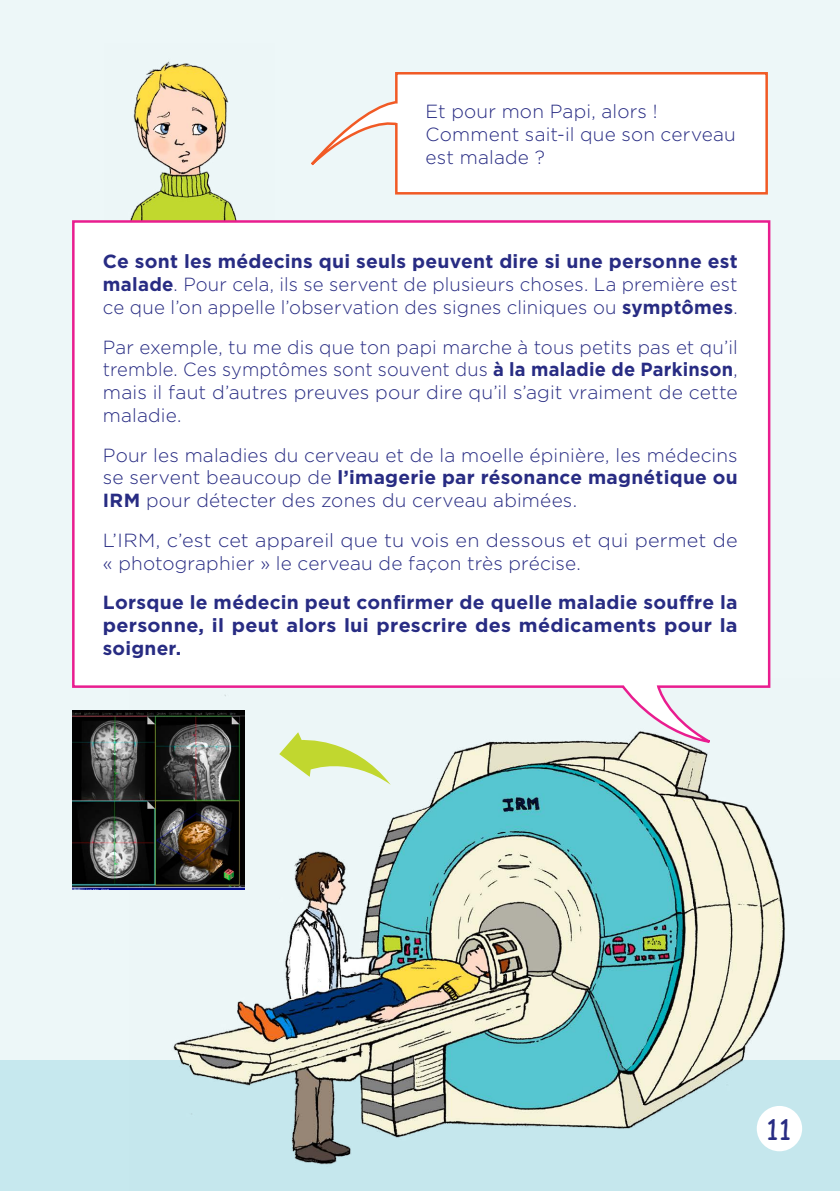
<style>
.page{position:relative;width:840px;height:1191px;background:#fff}
.page>*{position:absolute;margin:0;border:0;box-sizing:border-box;transform-origin:0 0}
.t1{font:28px "Comic Sans MS";color:#282c83}
.Style_de_paragraphe{font:300 19px/22.8px "Gotham";letter-spacing:.01em;color:#282c83;text-align:justify}
.Style_de_paragraphe-2{font:700 19px/22.8px "Gotham";letter-spacing:.015em;color:#282c83;text-align:justify}
.Style_de_paragraphe-3{font:300 19px/22.8px "Gotham";letter-spacing:.01em;color:#282c83;scale:1.04 1}
.s1{font-weight:700}
</style>
<div class="page">
<div style="left:0;top:0;width:839px;height:1191px;background:#edf7f8"></div>
<div style="left:0;top:1060px;width:839px;height:131px;background:#c6e8ee"></div>
<img style="left:129px;top:746px;width:673px;height:419px">
<svg style="left:311px;top:72px;width:457px;height:123px"></svg>
<img style="left:130px;top:61px;width:107px;height:158px">
<svg style="left:72px;top:219px;width:699px;height:527px;background:#fcf9fb"></svg>
<img style="left:72px;top:711px;width:172px;height:178px">
<svg style="left:279px;top:732px;width:111px;height:53px"></svg>
<div style="left:756px;top:1106px;width:45px;height:45px;background:#fff;border-radius:50%"></div>
<p class="Style_de_paragraphe" style="left:425px;top:99px;width:311px;text-align:left">Et pour mon Papi, alors !<br>Comment sait-il que son cerveau est malade ?</p>
<p class="Style_de_paragraphe" style="left:103px;top:250px;width:636px"><span class="s1">Ce sont les médecins qui seuls peuvent dire si une personne est malade</span>. Pour cela, ils se servent de plusieurs choses. La première est ce que l’on appelle l’observation des signes cliniques ou <span class="s1">symptômes</span>.</p>
<p class="Style_de_paragraphe" style="left:103px;top:335px;width:636px">Par exemple, tu me dis que ton papi marche à tous petits pas et qu’il tremble. Ces symptômes sont souvent dus <span class="s1">à la maladie de Parkinson</span>, mais il faut d’autres preuves pour dire qu’il s’agit vraiment de cette maladie.</p>
<p class="Style_de_paragraphe" style="left:103px;top:443px;width:636px">Pour les maladies du cerveau et de la moelle épinière, les médecins se servent beaucoup de <span class="s1">l’imagerie par résonance magnétique ou IRM</span> pour détecter des zones du cerveau abimées.</p>
<p class="Style_de_paragraphe-3" style="left:103px;top:528px;width:611px">L’IRM, c’est cet appareil que tu vois en dessous et qui permet de « photographier » le cerveau de façon très précise.</p>
<p class="Style_de_paragraphe-2" style="left:103px;top:591px;width:636px">Lorsque le médecin peut confirmer de quelle maladie souffre la personne, il peut alors lui prescrire des médicaments pour la soigner.</p>
<p class="t1" style="left:765px;top:1109px;width:27px">11</p>
</div>
